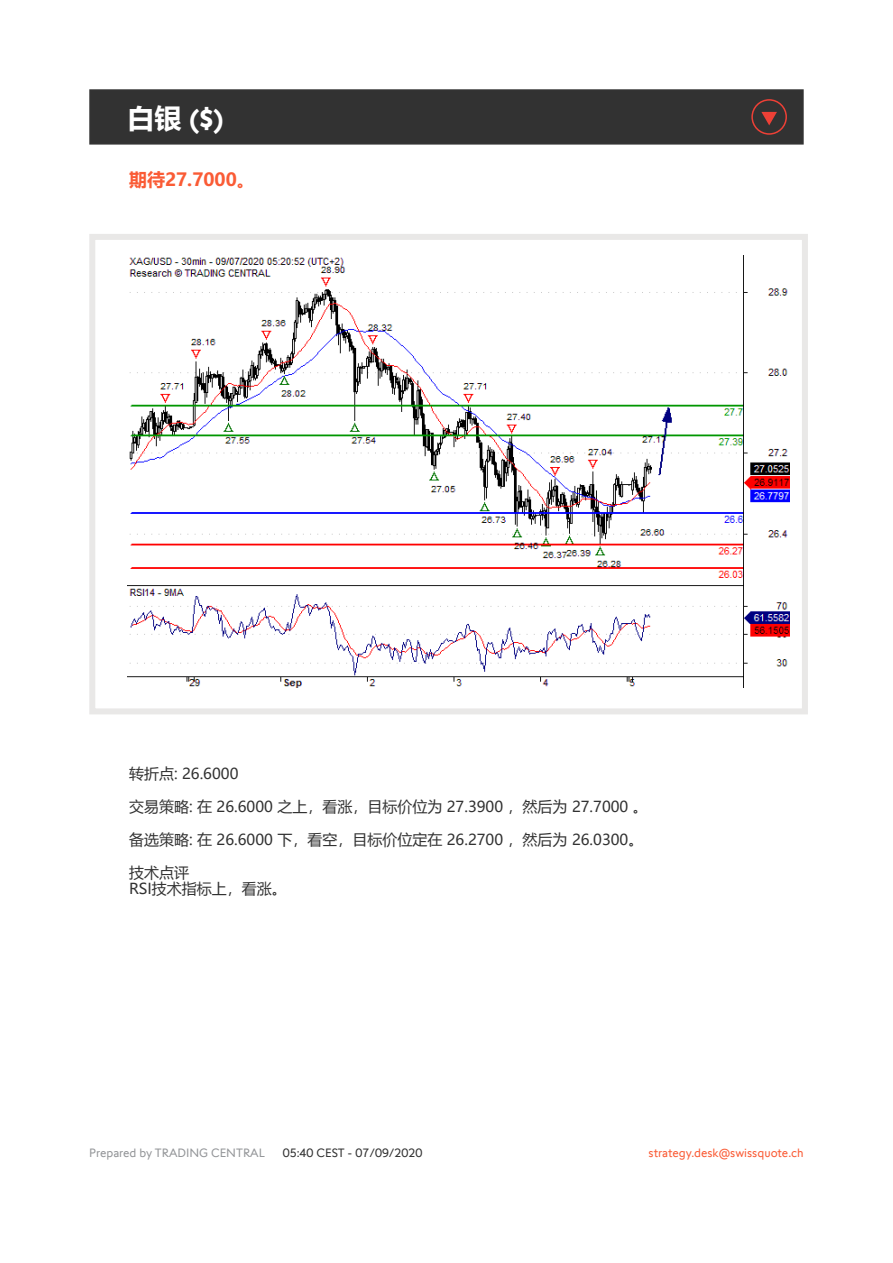
<style>
.page{position:relative;width:893px;height:1263px;background:#fff}
.page>*{position:absolute;margin:0;border:0;box-sizing:border-box;transform-origin:0 0}
.t1{font:700 27px "Swissquote CT";color:#fff}
.t2{font:700 18px "Microsoft Ya Hei UI";color:#fa5b35}
.t3{font:15px/16.5px "Microsoft Ya Hei UI";color:#323232}
.t4{font:12px "Swissquote CT";color:#fa5b35}
.t5{font:12px "Swissquote CT";color:#939598}
.t6{font:12px "Swissquote CT";color:#323232}
.s1{font-family:"Microsoft Ya Hei UI"}
</style>
<div class="page">
<div style="left:89px;top:234px;width:719px;height:480px;border:6px solid #e9e8e7"></div>
<div style="left:89px;top:89px;width:715px;height:56px;background:#323232;border:2px solid #323232"></div>
<img style="left:128px;top:255px;width:661px;height:432px">
<svg style="left:751px;top:99px;width:36px;height:36px"></svg>
<h1 class="t1" style="left:128px;top:102px;width:97px"><span class="s1">白银</span> ($)</h1>
<p class="t2" style="left:129px;top:167px;width:127px">期待27.7000。</p>
<p class="t3" style="left:129px;top:765px;width:111px">转折点: 26.6000</p>
<p class="t3" style="left:129px;top:798px;width:520px">交易策略: 在 26.6000 之上，看涨，目标价位为 27.3900 ，然后为 27.7000 。</p>
<p class="t3" style="left:129px;top:831px;width:516px">备选策略: 在 26.6000 下，看空，目标价位定在 26.2700 ，然后为 26.0300。</p>
<p class="t3" style="left:129px;top:864px;width:159px">技术点评<br>RSI技术指标上，看涨。</p>
<p class="t5" style="left:89px;top:1145px;width:177px">Prepared by TRADING CENTRAL</p>
<p class="t6" style="left:283px;top:1145px;width:141px">05:40 CEST - 07/09/2020</p>
<p class="t4" style="left:649px;top:1145px;width:157px">strategy.desk@swissquote.ch</p>
</div>
